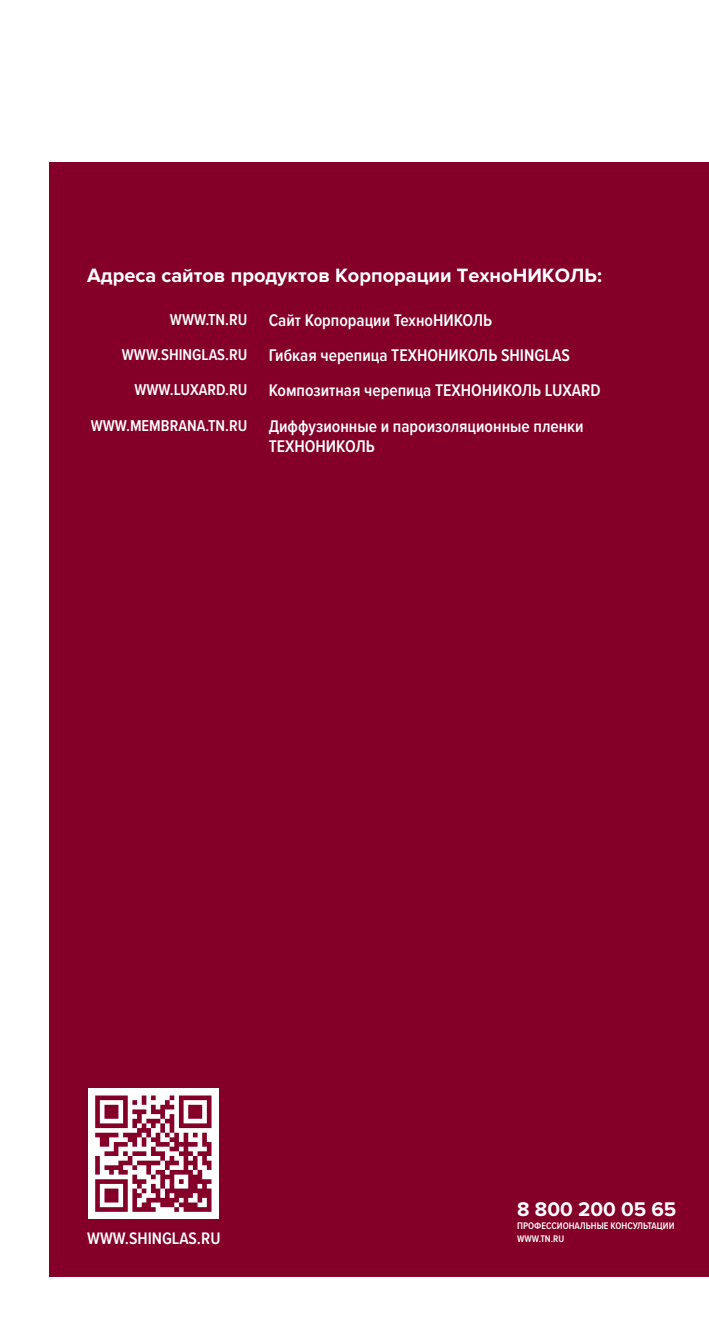
<style>
.page{position:relative;width:709px;height:1326px;background:#fff}
.page>*{position:absolute;margin:0;border:0;box-sizing:border-box;transform-origin:0 0}
.t1{font:700 20.5px "Proxima Nova";color:#fff}
.t2{font:700 20px "Proxima Nova";color:#fff}
.t3{font:600 17.5px "Proxima Nova Cond";color:#fff}
.t4{font:600 17.25px "Proxima Nova Cond";color:#fff}
.t5{font:600 10px "Proxima Nova Cond";color:#fff}
.s1{font-size:16.25px}
</style>
<div class="page">
<div style="left:50px;top:163px;width:659px;height:1113px;background:#840029"></div>
<div style="left:88px;top:1088px;width:131px;height:130px;background:#fff"></div>
<svg style="left:95px;top:1095px;width:116px;height:116px"></svg>
<p class="t2" style="left:87px;top:267px;width:516px">Адреса сайтов продуктов Корпорации ТехноНИКОЛЬ:</p>
<p class="t3" style="left:170px;top:313px;width:324px"><span class="s1">WWW.TN.RU</span> САЙТ КОРПОРАЦИИ ТЕХНОНИКОЛЬ</p>
<p class="t3" style="left:122px;top:348px;width:449px"><span class="s1">WWW.SHINGLAS.RU</span> ГИБКАЯ ЧЕРЕПИЦА ТЕХНОНИКОЛЬ SHINGLAS</p>
<p class="t3" style="left:134px;top:383px;width:468px"><span class="s1">WWW.LUXARD.RU</span> КОМПОЗИТНАЯ ЧЕРЕПИЦА ТЕХНОНИКОЛЬ LUXARD</p>
<p class="t3" style="left:91px;top:418px;width:494px"><span class="s1">WWW.MEMBRANA.TN.RU</span> ДИФФУЗИОННЫЕ И ПАРОИЗОЛЯЦИОННЫЕ ПЛЕНКИ</p>
<p class="t3" style="left:269px;top:438px;width:107px">ТЕХНОНИКОЛЬ</p>
<p class="t4" style="left:87px;top:1230px;width:135px">WWW.SHINGLAS.RU</p>
<p class="t1" style="left:517px;top:1200px;width:161px">8 800 200 05 65</p>
<p class="t5" style="left:517px;top:1221px;width:159px">ПРОФЕССИОНАЛЬНЫЕ КОНСУЛЬТАЦИИ</p>
<p class="t5" style="left:517px;top:1234px;width:49px">WWW.TN.RU</p>
</div>
